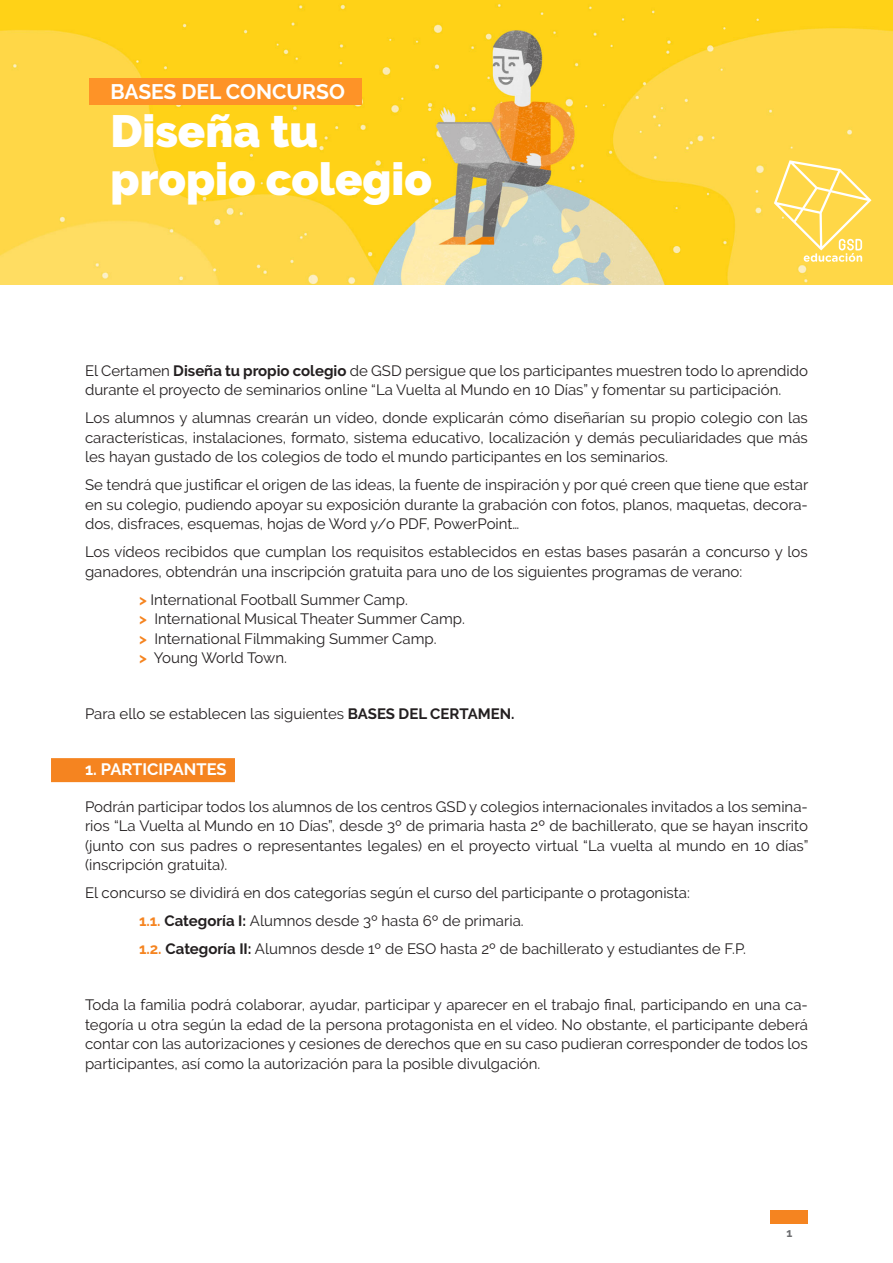
<style>
.page{position:relative;width:893px;height:1263px;background:#fff}
.page>*{position:absolute;margin:0;border:0;box-sizing:border-box;transform-origin:0 0}
.t1{font:900 45px/48px "Raleway";color:#fff}
.t2{font:700 21px "Raleway";color:#fff}
.Títulos{font:700 16.5px "Raleway";color:#fff}
.texto_corrido{font:15px/19.5px "Raleway";color:#231f20;text-align:justify}
.t3{font:700 12px "Raleway";color:#6c6d70}
.s1{font-weight:700}
.s2{font-weight:700;color:#f58420}
</style>
<div class="page">
<img style="left:0;top:0;width:893px;height:285px">
<div style="left:89px;top:79px;width:272px;height:26px;background:#fe9327"></div>
<div style="left:771px;top:1210px;width:37px;height:14px;background:#f58420"></div>
<svg style="left:774px;top:160px;width:97px;height:102px;background:#fedd63"></svg>
<div style="left:51px;top:758px;width:184px;height:24px;background:#f58420"></div>
<h2 class="t2" style="left:111px;top:79px;width:236px">BASES DEL CONCURSO</h2>
<h1 class="t1" style="left:111px;top:107px;width:323px">Diseña tu propio colegio</h1>
<p class="texto_corrido" style="left:85px;top:360px;width:724px">El Certamen <span class="s1">Diseña tu propio colegio</span> de GSD persigue que los participantes muestren todo lo aprendido durante el proyecto de seminarios online “La Vuelta al Mundo en 10 Días” y fomentar su participación.</p>
<p class="texto_corrido" style="left:85px;top:408px;width:724px">Los alumnos y alumnas crearán un vídeo, donde explicarán cómo diseñarían su propio colegio con las características, instalaciones, formato, sistema educativo, localización y demás peculiaridades que más les hayan gustado de los colegios de todo el mundo participantes en los seminarios.</p>
<p class="texto_corrido" style="left:85px;top:475px;width:725px">Se tendrá que justificar el origen de las ideas, la fuente de inspiración y por qué creen que tiene que estar en su colegio, pudiendo apoyar su exposición durante la grabación con fotos, planos, maquetas, decora&shy;dos, disfraces, esquemas, hojas de Word y/o PDF, PowerPoint…</p>
<p class="texto_corrido" style="left:85px;top:542px;width:724px">Los vídeos recibidos que cumplan los requisitos establecidos en estas bases pasarán a concurso y los ganadores, obtendrán una inscripción gratuita para uno de los siguientes programas de verano:</p>
<p class="texto_corrido" style="left:139px;top:589px;width:270px"><span class="s2">&gt;</span> International Football Summer Camp.</p>
<p class="texto_corrido" style="left:139px;top:609px;width:327px"><span class="s2">&gt;</span> International Musical Theater Summer Camp.</p>
<p class="texto_corrido" style="left:139px;top:628px;width:299px"><span class="s2">&gt;</span> International Filmmaking Summer Camp.</p>
<p class="texto_corrido" style="left:139px;top:648px;width:149px"><span class="s2">&gt;</span> Young World Town.</p>
<p class="texto_corrido" style="left:85px;top:704px;width:431px">Para ello se establecen las siguientes <span class="s1">BASES DEL CERTAMEN.</span></p>
<p class="Títulos" style="left:85px;top:760px;width:143px">1. PARTICIPANTES</p>
<p class="texto_corrido" style="left:85px;top:796px;width:725px">Podrán participar todos los alumnos de los centros GSD y colegios internacionales invitados a los semina&shy;rios “La Vuelta al Mundo en 10 Días”, desde 3º de primaria hasta 2º de bachillerato, que se hayan inscrito (junto con sus padres o representantes legales) en el proyecto virtual “La vuelta al mundo en 10 días” (inscripción gratuita).</p>
<p class="texto_corrido" style="left:85px;top:883px;width:606px">El concurso se dividirá en dos categorías según el curso del participante o protagonista:</p>
<p class="texto_corrido" style="left:139px;top:911px;width:386px"><span class="s2">1.1.</span> <span class="s1">Categoría I:</span> Alumnos desde 3º hasta 6º de primaria.</p>
<p class="texto_corrido" style="left:139px;top:939px;width:608px"><span class="s2">1.2.</span> <span class="s1">Categoría II:</span> Alumnos desde 1º de ESO hasta 2º de bachillerato y estudiantes de F.P.</p>
<p class="texto_corrido" style="left:85px;top:995px;width:724px">Toda la familia podrá colaborar, ayudar, participar y aparecer en el trabajo final, participando en una ca&shy;tegoría u otra según la edad de la persona protagonista en el vídeo. No obstante, el participante deberá contar con las autorizaciones y cesiones de derechos que en su caso pudieran corresponder de todos los participantes, así como la autorización para la posible divulgación.</p>
<p class="t3" style="left:786px;top:1226px;width:7px">1</p>
</div>
